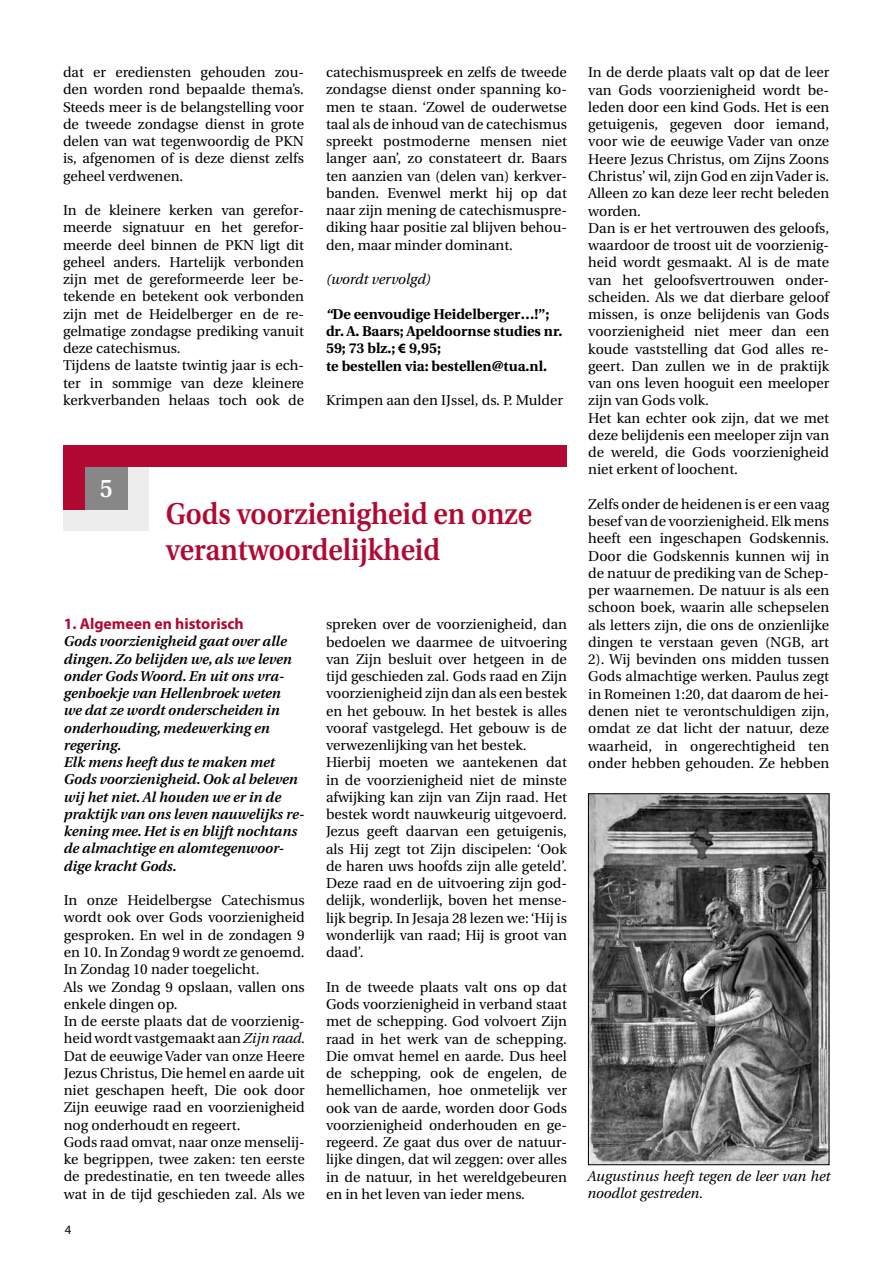
<style>
.page{position:relative;width:893px;height:1263px;background:#fff}
.page>*{position:absolute;margin:0;border:0;box-sizing:border-box;transform-origin:0 0}
.t1{font:600 30px/36px "Utopia";color:#b20933;scale:.92 1}
.t2{font:600 25.5px "Utopia";color:#fff;scale:.92 1}
.t3{font:700 15.75px "Myriad Pro";color:#b20933}
.t4{font:14.25px/17.2px "Utopia";color:#000}
.t5{font:italic 600 14.25px/17.2px "Utopia";color:#000}
.t6{font:700 14.25px/17.2px "Utopia";color:#000}
.t7{font:italic 14.25px/17.2px "Utopia";color:#000}
.t8{font:12.75px "Myriad Pro";color:#000}
.s1{font-style:italic}
.s2{font-family:"Myriad Pro"}
</style>
<div class="page">
<img style="left:590px;top:795px;width:237px;height:368px">
<div style="left:588px;top:793px;width:241px;height:372px;border:1px solid #000"></div>
<div style="left:64px;top:454px;width:85px;height:77px;background:#ededed"></div>
<div style="left:64px;top:449px;width:64px;height:60px;background:#878787"></div>
<div style="left:64px;top:448px;width:21px;height:61px;background:#b20933"></div>
<div style="left:64px;top:446px;width:503px;height:21px;background:#b20933"></div>
<p class="t4" style="left:63px;top:64px;width:242px;text-align:justify">dat er erediensten gehouden zou&shy;den worden rond bepaalde thema’s.<br>Steeds meer is de belangstelling voor de tweede zondagse dienst in grote delen van wat tegenwoordig de PKN is, afgenomen of is deze dienst zelfs geheel verdwenen.</p>
<p class="t4" style="left:63px;top:202px;width:242px">In de kleinere kerken van gerefor&shy;meerde signatuur en het gerefor&shy;meerde deel binnen de PKN ligt dit geheel anders. Hartelijk verbonden zijn met de gereformeerde leer be&shy;tekende en betekent ook verbonden zijn met de Heidelberger en de re&shy;gelmatige zondagse prediking vanuit deze catechismus.<br>Tijdens de laatste twintig jaar is ech&shy;ter in sommige van deze kleinere kerkverbanden helaas toch ook de</p>
<p class="t4" style="left:326px;top:64px;width:242px;text-align:justify">catechismuspreek en zelfs de tweede zondagse dienst onder spanning ko&shy;men te staan. ‘Zowel de ouderwetse taal als de inhoud van de catechismus spreekt postmoderne mensen niet langer aan’, zo constateert dr. Baars ten aanzien van (delen van) kerkver&shy;banden. Evenwel merkt hij op dat naar zijn mening de catechismuspre&shy;diking haar positie zal blijven behou&shy;den, maar minder dominant.</p>
<p class="t7" style="left:326px;top:271px;width:106px">(wordt vervolgd)</p>
<p class="t6" style="left:326px;top:305px;width:238px"><span class="s1">“</span>De eenvoudige Heidelberger…!”; dr. A. Baars; Apeldoornse studies nr.<br>59; 73 blz.; <span class="s2">€</span> 9,95;<br>te bestellen via: bestellen@tua.nl.</p>
<p class="t4" style="left:326px;top:392px;width:238px">Krimpen aan den IJssel, ds. P. Mulder</p>
<h2 class="t2" style="left:100px;top:474px;width:16px">5</h2>
<h1 class="t1" style="left:166px;top:496px;width:399px">Gods voorzienigheid en onze verantwoordelijkheid</h1>
<p class="t3" style="left:64px;top:615px;width:182px">1. Algemeen en historisch</p>
<p class="t5" style="left:64px;top:633px;width:242px">Gods voorzienigheid gaat over alle dingen. Zo belijden we, als we leven onder Gods Woord. En uit ons vra&shy;genboekje van Hellenbroek weten<br>we dat ze wordt onderscheiden in onderhouding, medewerking en regering.<br>Elk mens heeft dus te maken met<br>Gods voorzienigheid. Ook al beleven wij het niet. Al houden we er in de praktijk van ons leven nauwelijks re&shy;kening mee. Het is en blijft nochtans de almachtige en alomtegenwoor&shy;dige kracht Gods.</p>
<p class="t4" style="left:64px;top:892px;width:243px">In onze Heidelbergse Catechismus wordt ook over Gods voorzienigheid gesproken. En wel in de zondagen 9 en 10. In Zondag 9 wordt ze genoemd.<br>In Zondag 10 nader toegelicht.<br>Als we Zondag 9 opslaan, vallen ons enkele dingen op.<br>In de eerste plaats dat de voorzienig&shy;heid wordt vastgemaakt aan <span class="s1">Zijn raad.<br></span>Dat de eeuwige Vader van onze Heere Jezus Christus, Die hemel en aarde uit niet geschapen heeft, Die ook door Zijn eeuwige raad en voorzienigheid nog onderhoudt en regeert.<br>Gods raad omvat, naar onze menselij&shy;ke begrippen, twee zaken: ten eerste de predestinatie, en ten tweede alles wat in de tijd geschieden zal. Als we</p>
<p class="t8" style="left:65px;top:1222px;width:8px">4</p>
<p class="t4" style="left:326px;top:616px;width:242px">spreken over de voorzienigheid, dan bedoelen we daarmee de uitvoering van Zijn besluit over hetgeen in de tijd geschieden zal. Gods raad en Zijn voorzienigheid zijn dan als een bestek en het gebouw. In het bestek is alles vooraf vastgelegd. Het gebouw is de verwezenlijking van het bestek.<br>Hierbij moeten we aantekenen dat in de voorzienigheid niet de minste afwijking kan zijn van Zijn raad. Het bestek wordt nauwkeurig uitgevoerd.<br>Jezus geeft daarvan een getuigenis, als Hij zegt tot Zijn discipelen: ‘Ook de haren uws hoofds zijn alle geteld’.<br>Deze raad en de uitvoering zijn god&shy;delijk, wonderlijk, boven het mense&shy;lijk begrip. In Jesaja 28 lezen we: ‘Hij is wonderlijk van raad; Hij is groot van daad’.</p>
<p class="t4" style="left:326px;top:978px;width:242px;text-align:justify">In de tweede plaats valt ons op dat Gods voorzienigheid in verband staat met de schepping. God volvoert Zijn raad in het werk van de schepping.<br>Die omvat hemel en aarde. Dus heel de schepping, ook de engelen, de hemellichamen, hoe onmetelijk ver ook van de aarde, worden door Gods voorzienigheid onderhouden en ge&shy;regeerd. Ze gaat dus over de natuur&shy;lijke dingen, dat wil zeggen: over alles in de natuur, in het wereldgebeuren en in het leven van ieder mens.</p>
<p class="t4" style="left:588px;top:64px;width:242px">In de derde plaats valt op dat de leer van Gods voorzienigheid wordt be&shy;leden door een kind Gods. Het is een getuigenis, gegeven door iemand, voor wie de eeuwige Vader van onze Heere Jezus Christus, om Zijns Zoons Christus’ wil, zijn God en zijn Vader is.<br>Alleen zo kan deze leer recht beleden worden.<br>Dan is er het vertrouwen des geloofs, waardoor de troost uit de voorzienig&shy;heid wordt gesmaakt. Al is de mate van het geloofsvertrouwen onder&shy;scheiden. Als we dat dierbare geloof missen, is onze belijdenis van Gods voorzienigheid niet meer dan een koude vaststelling dat God alles re&shy;geert. Dan zullen we in de praktijk van ons leven hooguit een meeloper zijn van Gods volk.<br>Het kan echter ook zijn, dat we met deze belijdenis een meeloper zijn van de wereld, die Gods voorzienigheid niet erkent of loochent.</p>
<p class="t4" style="left:588px;top:496px;width:242px;text-align:justify">Zelfs onder de heidenen is er een vaag besef van de voorzienigheid. Elk mens heeft een ingeschapen Godskennis.<br>Door die Godskennis kunnen wij in de natuur de prediking van de Schep&shy;per waarnemen. De natuur is als een schoon boek, waarin alle schepselen als letters zijn, die ons de onzienlijke dingen te verstaan geven (NGB, art 2). Wij bevinden ons midden tussen Gods almachtige werken. Paulus zegt in Romeinen 1:20, dat daarom de hei&shy;denen niet te verontschuldigen zijn, omdat ze dat licht der natuur, deze waarheid, in ongerechtigheid ten onder hebben gehouden. Ze hebben</p>
<p class="t7" style="left:587px;top:1168px;width:244px">Augustinus heeft tegen de leer van het noodlot gestreden.</p>
</div>
